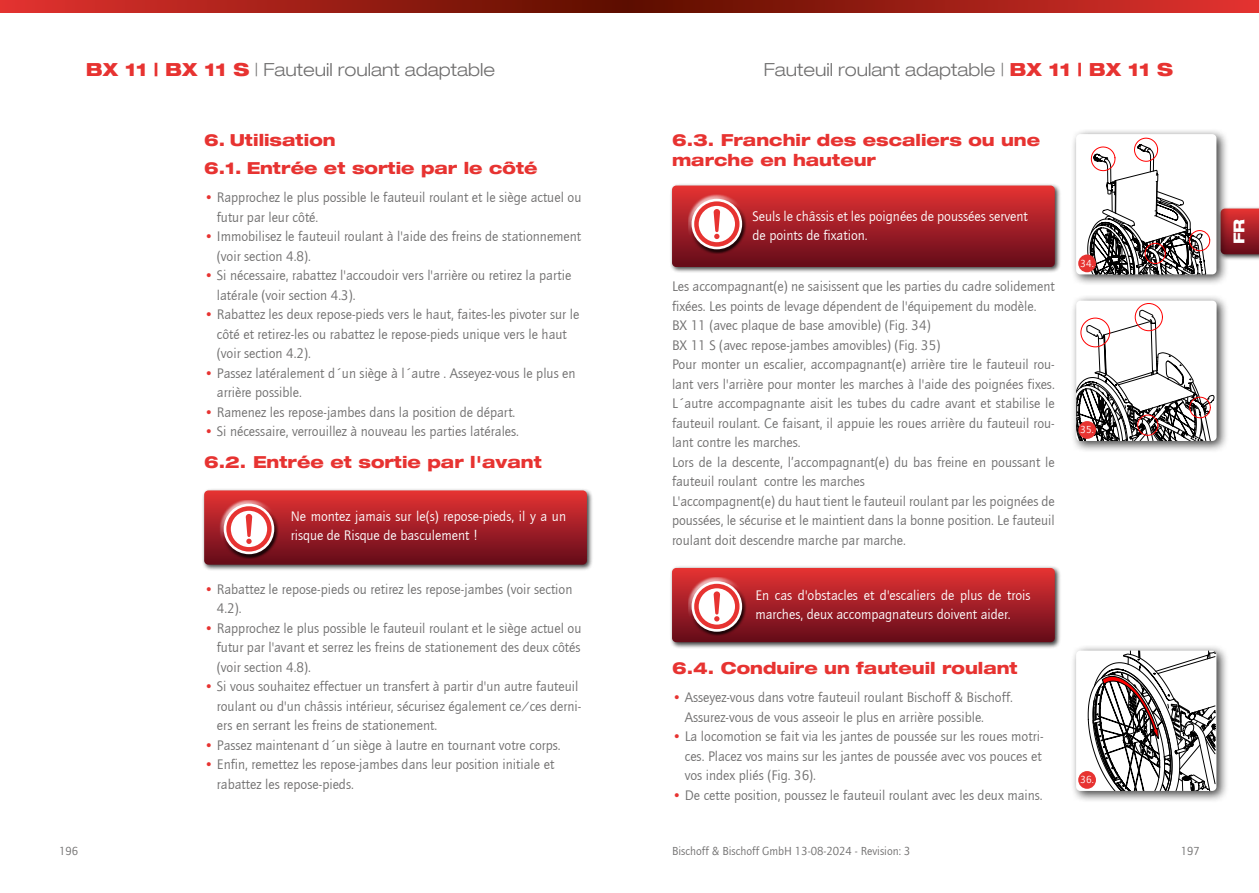
<style>
.page{position:relative;width:1259px;height:893px;background:#fff}
.page>*{position:absolute;margin:0;border:0;box-sizing:border-box;transform-origin:0 0}
.t1{font:300 18px "Helve Neu Lig Ext";color:#706f6f}
.t2{font:800 16.5px/28px "Helve Neu Hea Ext";color:#e73331}
.t3{font:800 15px "Helve Neu Hea Ext";color:#fff}
.t4{font:14.25px/19.5px "Quay Sans";color:#706f6f}
.t5{font:14.25px/19.5px "Quay Sans";color:#fff}
.t6{font:12px "Quay Sans";color:#706f6f}
.t7{font:10.5px "Quay Sans";color:#fff}
.s1{font-family:"Helve Neu Hea Ext";font-weight:800;color:#e73331}
.s2{color:#e73331}
</style>
<div class="page">
<svg style="left:0;top:0;width:629px;height:13px;background:#9e1f15"></svg>
<svg style="left:629px;top:0;width:630px;height:13px;background:#9f1f16"></svg>
<div style="left:1218px;top:206px;width:41px;height:55px;background:#000;opacity:.75"></div>
<svg style="left:1229px;top:209px;width:30px;height:45px"></svg>
<div style="left:201px;top:488px;width:393px;height:83px;background:#000;opacity:.75"></div>
<svg style="left:204px;top:490px;width:383px;height:75px;background:#a82b32"></svg>
<div style="left:226px;top:506px;width:46px;height:46px;border:4px solid #e73331;border-radius:50%"></div>
<div style="left:669px;top:183px;width:392px;height:91px;background:#000;opacity:.75"></div>
<svg style="left:672px;top:186px;width:382px;height:81px;background:#a7282f"></svg>
<div style="left:694px;top:201px;width:45px;height:46px;border:4px solid #e73331;border-radius:50%"></div>
<div style="left:669px;top:565px;width:392px;height:84px;background:#000;opacity:.75"></div>
<svg style="left:672px;top:568px;width:382px;height:74px;background:#a82a31"></svg>
<div style="left:694px;top:584px;width:45px;height:45px;border:4px solid #e73331;border-radius:50%"></div>
<div style="left:1070px;top:128px;width:159px;height:158px;background:#000;opacity:.75"></div>
<div style="left:1076px;top:134px;width:140px;height:140px;background:#fff;border-radius:4px"></div>
<svg style="left:1079px;top:137px;width:131px;height:141px"></svg>
<div style="left:1078px;top:255px;width:18px;height:17px;background:#e73331;border-radius:50%"></div>
<div style="left:1070px;top:294px;width:159px;height:159px;background:#000;opacity:.75"></div>
<svg style="left:1076px;top:301px;width:138px;height:142px"></svg>
<div style="left:1078px;top:421px;width:18px;height:18px;background:#e73331;border-radius:50%"></div>
<div style="left:1070px;top:644px;width:159px;height:159px;background:#000;opacity:.75"></div>
<div style="left:1076px;top:651px;width:140px;height:140px;background:#fff;border-radius:4px"></div>
<svg style="left:1084px;top:651px;width:132px;height:151px"></svg>
<div style="left:1078px;top:771px;width:18px;height:18px;background:#e73331;border-radius:50%"></div>
<p class="t1" style="left:86px;top:59px;width:411px"><span class="s1">BX 11 | BX 11 S</span> | Fauteuil roulant adaptable</p>
<p class="t1" style="left:764px;top:59px;width:411px">Fauteuil roulant adaptable | <span class="s1">BX 11 | BX 11 S</span></p>
<p class="t2" style="left:204px;top:126px;width:335px">6. Utilisation<br>6.1. Entrée et sortie par le côté</p>
<p class="t4" style="left:217px;top:188px;width:366px;text-indent:-13px"><span class="s2">•</span> Rapprochez le plus possible le fauteuil roulant et le siège actuel ou futur par leur côté.</p>
<p class="t4" style="left:217px;top:227px;width:366px;text-indent:-13px"><span class="s2">•</span> Immobilisez le fauteuil roulant à l'aide des freins de stationnement (voir section 4.8).</p>
<p class="t4" style="left:217px;top:266px;width:356px;text-indent:-13px"><span class="s2">•</span> Si nécessaire, rabattez l'accoudoir vers l'arrière ou retirez la partie latérale (voir section 4.3).</p>
<p class="t4" style="left:217px;top:305px;width:364px;text-indent:-13px"><span class="s2">•</span> Rabattez les deux repose-pieds vers le haut, faites-les pivoter sur le côté et retirez-les ou rabattez le repose-pieds unique vers le haut (voir section 4.2).</p>
<p class="t4" style="left:217px;top:363px;width:360px;text-indent:-13px"><span class="s2">•</span> Passez latéralement d´un siège à l´autre . Asseyez-vous le plus en arrière possible.</p>
<p class="t4" style="left:204px;top:402px;width:313px"><span class="s2">•</span> Ramenez les repose-jambes dans la position de départ.</p>
<p class="t4" style="left:204px;top:422px;width:316px"><span class="s2">•</span> Si nécessaire, verrouillez à nouveau les parties latérales.</p>
<p class="t2" style="left:204px;top:448px;width:339px">6.2. Entrée et sortie par l'avant</p>
<p class="t5" style="left:291px;top:506px;width:277px">Ne montez jamais sur le(s) repose-pieds, il y a un risque de Risque de basculement !</p>
<p class="t4" style="left:217px;top:580px;width:357px;text-indent:-13px"><span class="s2">•</span> Rabattez le repose-pieds ou retirez les repose-jambes (voir section<br>4.2).</p>
<p class="t4" style="left:217px;top:619px;width:366px;text-align:justify;text-indent:-13px"><span class="s2">•</span> Rapprochez le plus possible le fauteuil roulant et le siège actuel ou futur par l'avant et serrez les freins de stationement des deux côtés (voir section 4.8).</p>
<p class="t4" style="left:217px;top:677px;width:366px;text-indent:-13px"><span class="s2">•</span> Si vous souhaitez effectuer un transfert à partir d'un autre fauteuil roulant ou d'un châssis intérieur, sécurisez également ce/ces derni&shy;ers en serrant les freins de stationement.</p>
<p class="t4" style="left:204px;top:736px;width:358px"><span class="s2">•</span> Passez maintenant d´un siège à lautre en tournant votre corps.</p>
<p class="t4" style="left:217px;top:755px;width:339px;text-indent:-13px"><span class="s2">•</span> Enfin, remettez les repose-jambes dans leur position initiale et rabattez les repose-pieds.</p>
<p class="t2" style="left:672px;top:130px;width:369px;line-height:19.5px">6.3. Franchir des escaliers ou une marche en hauteur</p>
<p class="t5" style="left:752px;top:207px;width:277px">Seuls le châssis et les poignées de poussées servent de points de fixation.</p>
<p class="t4" style="left:672px;top:277px;width:384px">Les accompagnant(e) ne saisissent que les parties du cadre solidement fixées. Les points de levage dépendent de l'équipement du modèle.<br>BX 11 (avec plaque de base amovible) (Fig. 34)<br>BX 11 S (avec repose-jambes amovibles) (Fig. 35)<br>Pour monter un escalier, accompagnant(e) arrière tire le fauteuil rou&shy;lant vers l'arrière pour monter les marches à l'aide des poignées fixes.<br>L´autre accompagnante aisit les tubes du cadre avant et stabilise le fauteuil roulant. Ce faisant, il appuie les roues arrière du fauteuil rou&shy;lant contre les marches.<br>Lors de la descente, l’accompagnant(e) du bas freine en poussant le fauteuil roulant contre les marches<br>L'accompagnent(e) du haut tient le fauteuil roulant par les poignées de poussées, le sécurise et le maintient dans la bonne position. Le fauteuil roulant doit descendre marche par marche.</p>
<p class="t5" style="left:755px;top:585px;width:277px">En cas d'obstacles et d'escaliers de plus de trois marches, deux accompagnateurs doivent aider.</p>
<p class="t2" style="left:672px;top:654px;width:347px">6.4. Conduire un fauteuil roulant</p>
<p class="t4" style="left:685px;top:688px;width:330px;text-indent:-13px"><span class="s2">•</span> Asseyez-vous dans votre fauteuil roulant Bischoff &amp; Bischoff.<br>Assurez-vous de vous asseoir le plus en arrière possible.</p>
<p class="t4" style="left:685px;top:727px;width:360px;text-indent:-13px"><span class="s2">•</span> La locomotion se fait via les jantes de poussée sur les roues motri&shy;ces. Placez vos mains sur les jantes de poussée avec vos pouces et vos index pliés (Fig. 36).</p>
<p class="t4" style="left:672px;top:786px;width:372px"><span class="s2">•</span> De cette position, poussez le fauteuil roulant avec les deux mains.</p>
<p class="t7" style="left:1080px;top:258px;width:15px">34.</p>
<p class="t7" style="left:1080px;top:424px;width:15px">35.</p>
<p class="t7" style="left:1080px;top:774px;width:15px">36.</p>
<p class="t6" style="left:672px;top:845px;width:240px">Bischoff &amp; Bischoff GmbH 13-08-2024 - Revision: 3</p>
<p class="t6" style="left:59px;top:845px;width:21px">196</p>
<p class="t6" style="left:1180px;top:845px;width:21px">197</p>
<p class="t3" style="left:1229px;top:244px;width:27px;rotate:-90deg">FR</p>
</div>
